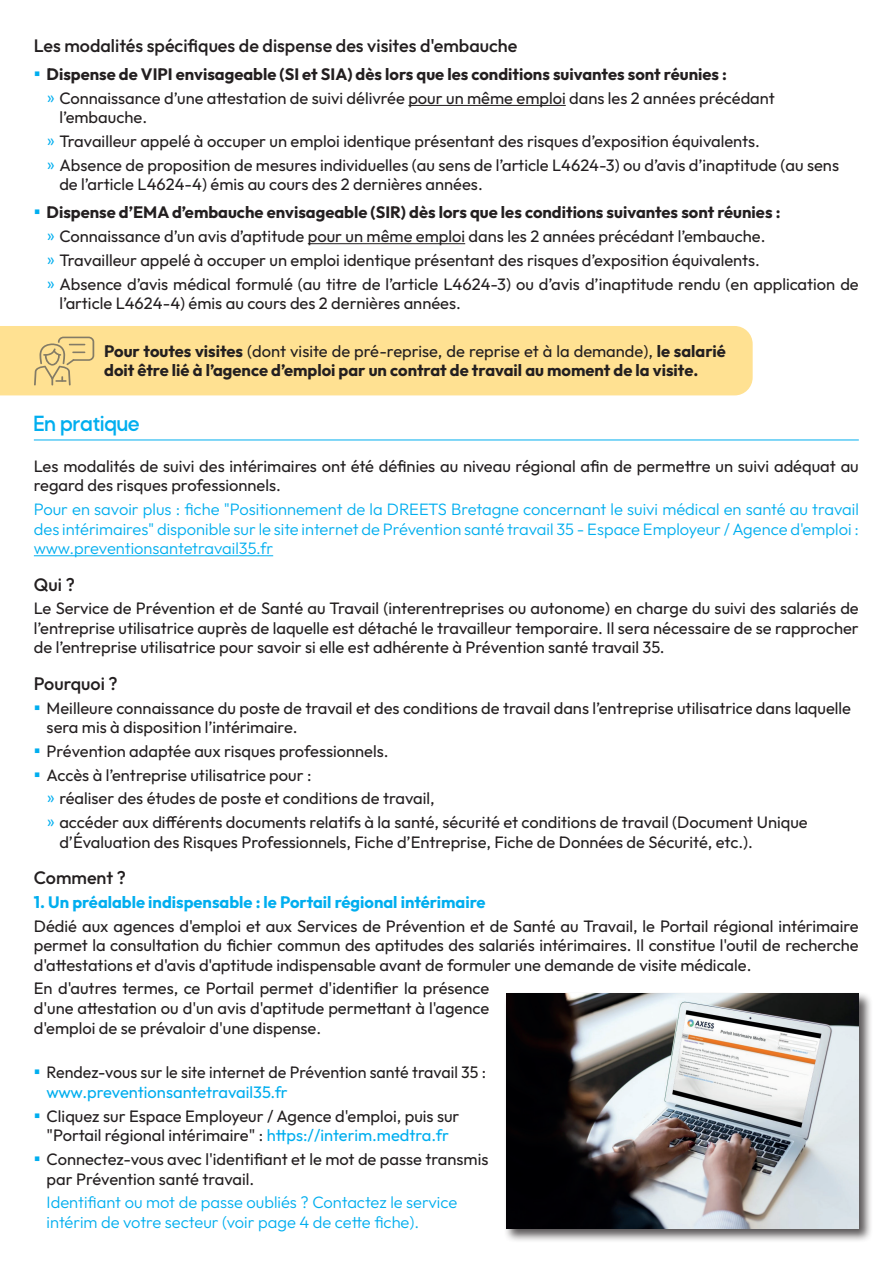
<style>
.page{position:relative;width:893px;height:1263px;background:#fff}
.page>*{position:absolute;margin:0;border:0;box-sizing:border-box;transform-origin:0 0}
.t1{font:700 22.5px "Rota";color:#00aeef}
.t2{font:500 18px "Outfit";color:#231f20}
.t3{font:16.5px/19.5px "Outfit";color:#231f20}
.t4{font:300 16.5px/19.5px "Outfit";color:#00aeef;text-align:justify}
.t5{font:700 16.5px/19.5px "Outfit";color:#231f20}
.t6{font:700 16.5px "Outfit";color:#00aeef}
.s1{font-family:"Calibri";font-size:19.5px;color:#00aeef}
.s2{font-weight:700}
.s3{font-family:"Calibri";color:#00aeef}
.s4{font-weight:400}
.s5{color:#00aeef}
</style>
<div class="page">
<hr style="left:408px;top:105px;width:158px;height:1px;background:#231f20">
<hr style="left:308px;top:243px;width:157px;height:1px;background:#231f20">
<div style="left:0;top:326px;width:753px;height:69px;background:#ffe192"></div>
<svg style="left:34px;top:337px;width:60px;height:48px;background:#e8ce8a"></svg>
<hr style="left:34px;top:440px;width:825px;height:1px;background:#00aeef">
<hr style="left:34px;top:555px;width:239px;height:1px;background:#00aeef">
<div style="left:504px;top:991px;width:369px;height:252px;background:#231f20;opacity:.75"></div>
<img style="left:506px;top:994px;width:353px;height:235px">
<p class="t2" style="left:34px;top:34px;width:485px">Les modalités spécifiques de dispense des visites d'embauche</p>
<p class="t3" style="left:47px;top:63px;width:730px;line-height:23.7px;text-indent:-13px"><span class="s1">▪</span> <span class="s2">Dispense de VIPI envisageable (SI et SIA) dès lors que les conditions suivantes sont réunies :<br></span><span class="s3">ͫ</span> Connaissance d’une attestation de suivi délivrée pour un même emploi dans les 2 années précédant</p>
<p class="t3" style="left:47px;top:106px;width:794px;line-height:23.7px;text-indent:13px">l’embauche.<br><span class="s3">ͫ</span> Travailleur appelé à occuper un emploi identique présentant des risques d’exposition équivalents.<br><span class="s3">ͫ</span> Absence de proposition de mesures individuelles (au sens de l’article L4624-3) ou d’avis d’inaptitude (au sens</p>
<p class="t3" style="left:59px;top:175px;width:425px">de l’article L4624-4) émis au cours des 2 dernières années.</p>
<p class="t3" style="left:47px;top:201px;width:814px;line-height:23.7px;text-indent:-13px"><span class="s1">▪</span> <span class="s2">Dispense d’EMA d’embauche envisageable (SIR) dès lors que les conditions suivantes sont réunies :<br></span><span class="s3">ͫ</span> Connaissance d’un avis d’aptitude pour un même emploi dans les 2 années précédant l’embauche.<br><span class="s3">ͫ</span> Travailleur appelé à occuper un emploi identique présentant des risques d’exposition équivalents.<br><span class="s3">ͫ</span> Absence d’avis médical formulé (au titre de l’article L4624-3) ou d’avis d’inaptitude rendu (en application de</p>
<p class="t3" style="left:59px;top:294px;width:403px">l’article L4624-4) émis au cours des 2 dernières années.</p>
<p class="t5" style="left:104px;top:342px;width:623px">Pour toutes visites <span class="s4">(dont visite de pré-reprise, de reprise et à la demande),</span> le salarié doit être lié à l’agence d’emploi par un contrat de travail au moment de la visite.</p>
<h1 class="t1" style="left:34px;top:411px;width:108px">En pratique</h1>
<p class="t3" style="left:34px;top:457px;width:826px">Les modalités de suivi des intérimaires ont été définies au niveau régional afin de permettre un suivi adéquat au regard des risques professionnels.</p>
<p class="t4" style="left:34px;top:500px;width:826px">Pour en savoir plus : fiche "Positionnement de la DREETS Bretagne concernant le suivi médical en santé au travail des intérimaires" disponible sur le site internet de Prévention santé travail 35 - Espace Employeur / Agence d'emploi : www.preventionsantetravail35.fr</p>
<p class="t2" style="left:34px;top:572px;width:42px">Qui ?</p>
<p class="t3" style="left:34px;top:599px;width:826px;text-align:justify">Le Service de Prévention et de Santé au Travail (interentreprises ou autonome) en charge du suivi des salariés de l’entreprise utilisatrice auprès de laquelle est détaché le travailleur temporaire. Il sera nécessaire de se rapprocher de l’entreprise utilisatrice pour savoir si elle est adhérente à Prévention santé travail 35.</p>
<p class="t2" style="left:34px;top:672px;width:85px">Pourquoi ?</p>
<p class="t3" style="left:47px;top:698px;width:806px;text-indent:-13px"><span class="s1">▪</span> Meilleure connaissance du poste de travail et des conditions de travail dans l’entreprise utilisatrice dans laquelle sera mis à disposition l’intérimaire.</p>
<p class="t3" style="left:34px;top:742px;width:356px"><span class="s1">▪</span> Prévention adaptée aux risques professionnels.</p>
<p class="t3" style="left:47px;top:763px;width:763px;line-height:23.7px;text-indent:-13px"><span class="s1">▪</span> Accès à l’entreprise utilisatrice pour :<br><span class="s3">ͫ</span> réaliser des études de poste et conditions de travail,<br><span class="s3">ͫ</span> accéder aux différents documents relatifs à la santé, sécurité et conditions de travail (Document Unique</p>
<p class="t3" style="left:59px;top:832px;width:695px">d’Évaluation des Risques Professionnels, Fiche d’Entreprise, Fiche de Données de Sécurité, etc.).</p>
<p class="t2" style="left:34px;top:866px;width:94px">Comment ?</p>
<p class="t6" style="left:34px;top:891px;width:453px">1. Un préalable indispensable : le Portail régional intérimaire</p>
<p class="t3" style="left:34px;top:916px;width:826px;text-align:justify">Dédié aux agences d'emploi et aux Services de Prévention et de Santé au Travail, le Portail régional intérimaire permet la consultation du fichier commun des aptitudes des salariés intérimaires. Il constitue l'outil de recherche d'attestations et d'avis d'aptitude indispensable avant de formuler une demande de visite médicale.</p>
<p class="t3" style="left:34px;top:979px;width:457px;text-align:justify">En d'autres termes, ce Portail permet d'identifier la présence d'une attestation ou d'un avis d'aptitude permettant à l'agence d'emploi de se prévaloir d'une dispense.</p>
<p class="t3" style="left:47px;top:1063px;width:441px;text-indent:-13px"><span class="s1">▪</span> Rendez-vous sur le site internet de Prévention santé travail 35 : <span class="s5">www.preventionsantetravail35.fr</span></p>
<p class="t3" style="left:34px;top:1106px;width:427px;text-align:center"><span class="s1">▪</span> Cliquez sur Espace Employeur / Agence d'emploi, puis sur "Portail régional intérimaire" : <span class="s5">https://interim.medtra.fr</span></p>
<p class="t3" style="left:47px;top:1150px;width:443px;text-indent:-13px"><span class="s1">▪</span> Connectez-vous avec l'identifiant et le mot de passe transmis par Prévention santé travail.</p>
<p class="t4" style="left:47px;top:1193px;width:412px">Identifiant ou mot de passe oubliés ? Contactez le service intérim de votre secteur (voir page 4 de cette fiche).</p>
</div>
